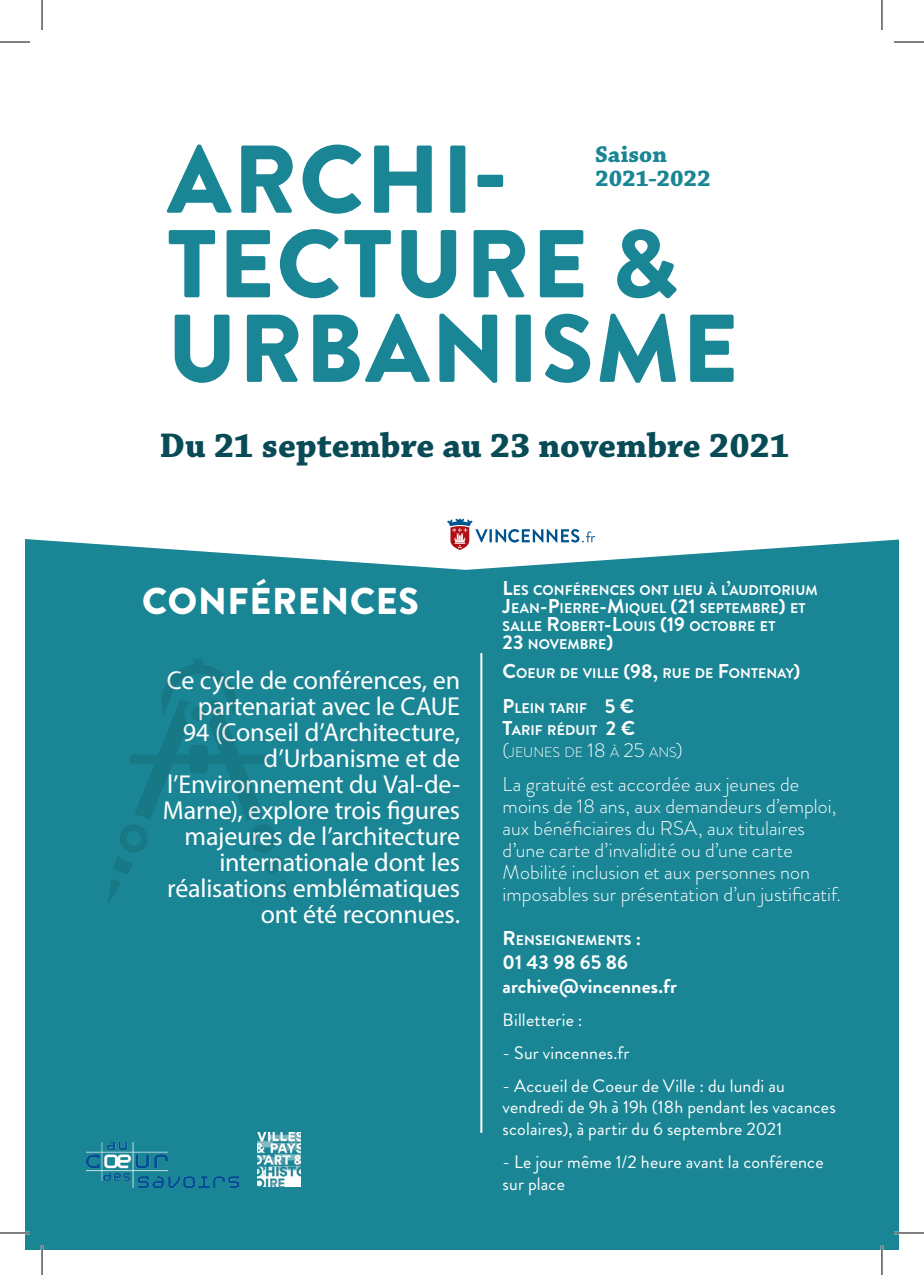
<style>
.page{position:relative;width:924px;height:1275px;background:#fff}
.page>*{position:absolute;margin:0;border:0;box-sizing:border-box;transform-origin:0 0}
.titre{font:900 96px/84.6px "Brandon Grotesque";letter-spacing:.02em;color:#198595}
.t1{font:900 37.2px "Brandon Grotesque";letter-spacing:.02em;color:#fff}
.date{font:700 36px "Chaparral Pro";letter-spacing:-.005em;color:#084b56}
.ces_conférences{font:26px/26px "Myriad Pro";letter-spacing:-.01em;color:#fff;text-align:right}
.saison{font:700 24px/24px "Chaparral Pro";color:#198595}
.infos_pratiques{font:300 20px/22px "Brandon Grotesque";color:#fff}
.renseignements{font:700 20px/24px "Brandon Grotesque";color:#fff}
.renseignements-2{font:18px/21.6px "Brandon Grotesque";letter-spacing:.01em;color:#fff}
.tarif{font:700 14px/18px "Brandon Grotesque";letter-spacing:.005em;color:#fff}
.renseignements-3{font:700 14px "Brandon Grotesque";letter-spacing:.005em;color:#fff}
.s1{font-size:20px}
.s2{font-weight:300;font-size:20px}
.s3{font-weight:300}
.s4{font-style:inherit}
</style>
<div class="page">
<div style="left:25px;top:25px;width:873px;height:1225px;background:#198595"></div>
<div style="left:25px;top:25px;width:873px;height:545px;background:#fff"></div>
<svg style="left:447px;top:519px;width:148px;height:31px;background:#d1d4dd"></svg>
<hr style="left:480px;top:653px;width:2px;height:479px;background:#fff">
<img style="left:87px;top:1142px;width:151px;height:45px">
<img style="left:257px;top:1132px;width:43px;height:54px">
<hr style="left:0;top:41px;width:30px;height:2px;background:#fff">
<hr style="left:893px;top:41px;width:30px;height:2px;background:#fff">
<hr style="left:0;top:1231px;width:30px;height:3px;background:#fff">
<hr style="left:893px;top:1231px;width:30px;height:3px;background:#fff">
<hr style="left:41px;top:0;width:2px;height:30px;background:#fff">
<hr style="left:41px;top:1245px;width:2px;height:30px;background:#fff">
<hr style="left:880px;top:0;width:2px;height:30px;background:#fff">
<hr style="left:880px;top:1245px;width:2px;height:30px;background:#fff">
<hr style="left:0;top:42px;width:30px;height:1px;background:#000">
<hr style="left:893px;top:42px;width:30px;height:1px;background:#000">
<hr style="left:0;top:1232px;width:30px;height:1px;background:#000">
<hr style="left:893px;top:1232px;width:30px;height:1px;background:#000">
<hr style="left:42px;top:0;width:1px;height:30px;background:#000">
<hr style="left:42px;top:1245px;width:1px;height:30px;background:#000">
<hr style="left:881px;top:0;width:1px;height:30px;background:#000">
<hr style="left:881px;top:1245px;width:1px;height:30px;background:#000">
<p class="titre" style="left:167px;top:139px;width:572px">ARCHI-<br>TECTURE &amp;<br>URBANISME</p>
<p class="saison" style="left:595px;top:143px;width:117px">Saison<br>2021-2022</p>
<p class="date" style="left:159px;top:424px;width:631px">Du 21 septembre au 23 novembre 2021</p>
<p class="t1" style="left:142px;top:575px;width:278px">CONFÉRENCES</p>
<p class="ces_conférences" style="left:163px;top:666px;width:298px">Ce cycle de conférences, en partenariat avec le CAUE<br>94 (Conseil d’Architecture, d’Urbanisme et de l’Environnement du Val-de-<br>Marne), explore trois figures majeures de l’architecture internationale dont les réalisations emblématiques ont été reconnues.</p>
<p class="tarif" style="left:502px;top:581px;width:316px"><span class="s1">L</span>ES CONFÉRENCES ONT LIEU À L<span class="s1">’</span>AUDITORIUM<br><span class="s1">J</span>EAN<span class="s1">-P</span>IERRE<span class="s1">-M</span>IQUEL <span class="s1">(21</span> SEPTEMBRE<span class="s1">)</span> ET<br>SALLE <span class="s1">R</span>OBERT<span class="s1">-L</span>OUIS <span class="s1">(19</span> OCTOBRE ET<br><span class="s1">23</span> NOVEMBRE<span class="s1">)</span></p>
<p class="tarif" style="left:502px;top:665px;width:299px"><span class="s1">C</span>OEUR DE VILLE <span class="s1">(98,</span> RUE DE <span class="s1">F</span>ONTENAY<span class="s1">)</span></p>
<p class="tarif" style="left:502px;top:698px;width:181px;line-height:22px"><span class="s1">P</span>LEIN TARIF <span class="s1">5 €<br>T</span>ARIF RÉDUIT <span class="s1">2 € </span><span class="s2">(</span><span class="s3">JEUNES DE</span> <span class="s2">18</span> <span class="s3">À</span> <span class="s2">25</span> <span class="s3">ANS</span><span class="s2">)</span></p>
<p class="infos_pratiques" style="left:502px;top:773px;width:339px">La gratuité est accordée aux jeunes de moins de 18 ans, aux demandeurs d’emploi, aux bénéficiaires du RSA, aux titulaires d’une carte d’invalidité ou d’une carte Mobilité inclusion et aux personnes non imposables sur présentation d’un justificatif.</p>
<p class="renseignements-3" style="left:502px;top:930px;width:140px"><span class="s1">R</span>ENSEIGNEMENTS <span class="s1">:</span></p>
<p class="renseignements" style="left:502px;top:950px;width:176px"><span class="s4">01 43 98 65 86 </span>archive@vincennes.fr</p>
<p class="renseignements-2" style="left:502px;top:1009px;width:81px">Billetterie :</p>
<p class="renseignements-2" style="left:502px;top:1042px;width:128px">- Sur vincennes.fr</p>
<p class="renseignements-2" style="left:502px;top:1075px;width:334px">- Accueil de Coeur de Ville : du lundi au vendredi de 9h à 19h (18h pendant les vacances scolaires), à partir du 6 septembre 2021</p>
<p class="renseignements-2" style="left:502px;top:1151px;width:322px">- Le jour même 1/2 heure avant la conférence sur place</p>
</div>
